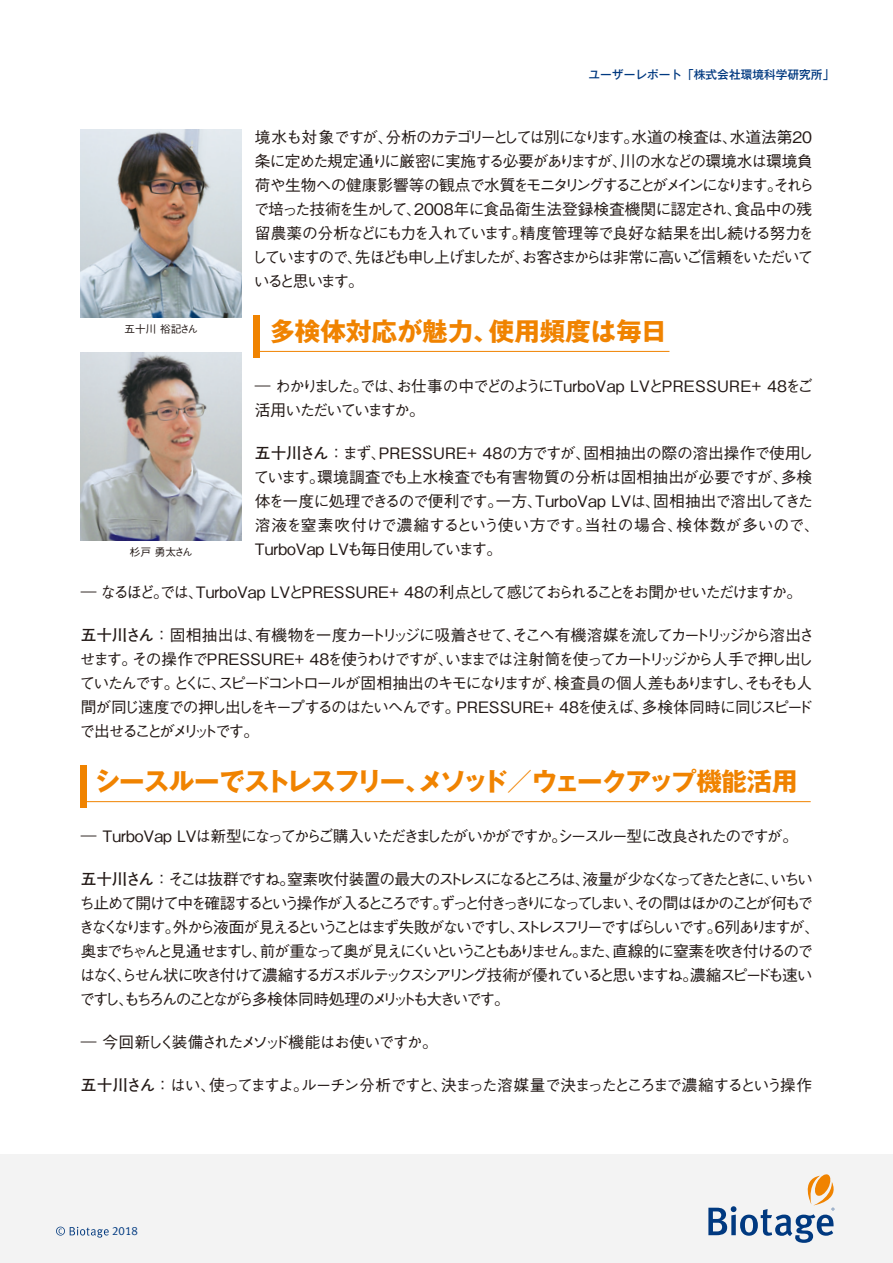
<style>
.page{position:relative;width:893px;height:1263px;background:#fff}
.page>*{position:absolute;margin:0;border:0;box-sizing:border-box;transform-origin:0 0}
.t1{font:700 25.5px "Gothic MB101 Pro";letter-spacing:-.055em;color:#f08300}
.t2{font:700 25.5px "Gothic MB101 Pro";color:#f08300}
.t3{font:500 15.75px/24px "Gothic BBB Pro";letter-spacing:-.11em;color:#231916}
.t4{font:500 15.75px/24px "Gothic BBB Pro";letter-spacing:-.15em;color:#231916}
.t5{font:500 15.75px/24px "Gothic BBB Pro";letter-spacing:-.08em;color:#231916}
.t6{font:500 15.75px/24px "Gothic BBB Pro";letter-spacing:-.005em;color:#231916}
.t7{font:500 15.75px/24px "Gothic BBB Pro";letter-spacing:-.06em;color:#231916}
.t8{font:12px "Meta Plus Normal Caps";color:#003980}
.t9{font:500 11.7px "Gothic MB101 Pro";color:#003980}
.t10{font:500 10.65px "Gothic BBB Pro";letter-spacing:-.005em;color:#231916}
.s1{font-family:"Futo Go B101 Pro";font-weight:700}
</style>
<div class="page">
<div style="left:0;top:1154px;width:893px;height:109px;background:#f3f3f3"></div>
<svg style="left:708px;top:1174px;width:127px;height:69px"></svg>
<svg style="left:56px;top:1226px;width:53px;height:11px"></svg>
<div style="left:80px;top:765px;width:7px;height:43px;background:#f08300"></div>
<hr style="left:86px;top:801px;width:725px;height:1px;background:#f08300">
<div style="left:253px;top:315px;width:6px;height:43px;background:#f08300"></div>
<hr style="left:259px;top:351px;width:410px;height:1px;background:#f08300">
<img style="left:81px;top:129px;width:160px;height:188px">
<img style="left:81px;top:353px;width:160px;height:188px">
<p class="t9" style="left:589px;top:64px;width:247px">ユーザーレポート「株式会社環境科学研究所」</p>
<p class="t5" style="left:252px;top:123px;width:564px">境水も対象ですが、分析のカテゴリーとしては別になります。水道の検査は、水道法第20条に定めた規定通りに厳密に実施する必要がありますが、川の水などの環境水は環境負荷や生物への健康影響等の観点で水質をモニタリングすることがメインになります。それらで培った技術を生かして、2008年に食品衛生法登録検査機関に認定され、食品中の残留農薬の分析などにも力を入れています。精度管理等で良好な結果を出し続ける努力をしていますので、先ほども申し上げましたが、お客さまからは非常に高いご信頼をいただいていると思います。</p>
<h1 class="t2" style="left:269px;top:310px;width:399px">多検体対応が魅力、使用頻度は毎日</h1>
<p class="t7" style="left:255px;top:372px;width:560px">― わかりました。では、お仕事の中でどのようにTurboVap LVとPRESSURE+ 48をご活用いただいていますか。</p>
<p class="t6" style="left:254px;top:439px;width:568px"><span class="s1">五十川さん</span>：まず、PRESSURE+ 48の方ですが、固相抽出の際の溶出操作で使用しています。環境調査でも上水検査でも有害物質の分析は固相抽出が必要ですが、多検体を一度に処理できるので便利です。一方、TurboVap LVは、固相抽出で溶出してきた溶液を窒素吹付けで濃縮するという使い方です。当社の場合、検体数が多いので、TurboVap LVも毎日使用しています。</p>
<p class="t3" style="left:81px;top:578px;width:723px">― なるほど。では、TurboVap LVとPRESSURE+ 48の利点として感じておられることをお聞かせいただけますか。</p>
<p class="t3" style="left:80px;top:621px;width:737px"><span class="s1">五十川さん</span>：固相抽出は、有機物を一度カートリッジに吸着させて、そこへ有機溶媒を流してカートリッジから溶出させます。その操作でPRESSURE+ 48を使うわけですが、いままでは注射筒を使ってカートリッジから人手で押し出していたんです。とくに、スピードコントロールが固相抽出のキモになりますが、検査員の個人差もありますし、そもそも人間が同じ速度での押し出しをキープするのはたいへんです。PRESSURE+ 48を使えば、多検体同時に同じスピードで出せることがメリットです。</p>
<h1 class="t1" style="left:95px;top:760px;width:704px">シースルーでストレスフリー、メソッド／ウェークアップ機能活用</h1>
<p class="t3" style="left:81px;top:822px;width:719px">― TurboVap LVは新型になってからご購入いただきましたがいかがですか。シースルー型に改良されたのですが。</p>
<p class="t4" style="left:79px;top:865px;width:743px"><span class="s1">五十川さん</span>：そこは抜群ですね。窒素吹付装置の最大のストレスになるところは、液量が少なくなってきたときに、いちいち止めて開けて中を確認するという操作が入るところです。ずっと付きっきりになってしまい、その間はほかのことが何もできなくなります。外から液面が見えるということはまず失敗がないですし、ストレスフリーですばらしいです。6列ありますが、奥までちゃんと見通せますし、前が重なって奥が見えにくいということもありません。また、直線的に窒素を吹き付けるのではなく、らせん状に吹き付けて濃縮するガスボルテックスシアリング技術が優れていると思いますね。濃縮スピードも速いですし、もちろんのことながら多検体同時処理のメリットも大きいです。</p>
<p class="t3" style="left:81px;top:1028px;width:359px">― 今回新しく装備されたメソッド機能はお使いですか。</p>
<p class="t3" style="left:81px;top:1071px;width:733px"><span class="s1">五十川さん</span>：はい、使ってますよ。ルーチン分析ですと、決まった溶媒量で決まったところまで濃縮するという操作</p>
<p class="t10" style="left:125px;top:321px;width:75px">五十川 裕記さん</p>
<p class="t10" style="left:130px;top:544px;width:64px">杉戸 勇太さん</p>
<p class="t8" style="left:112px;top:1224px;width:27px">2018</p>
</div>
